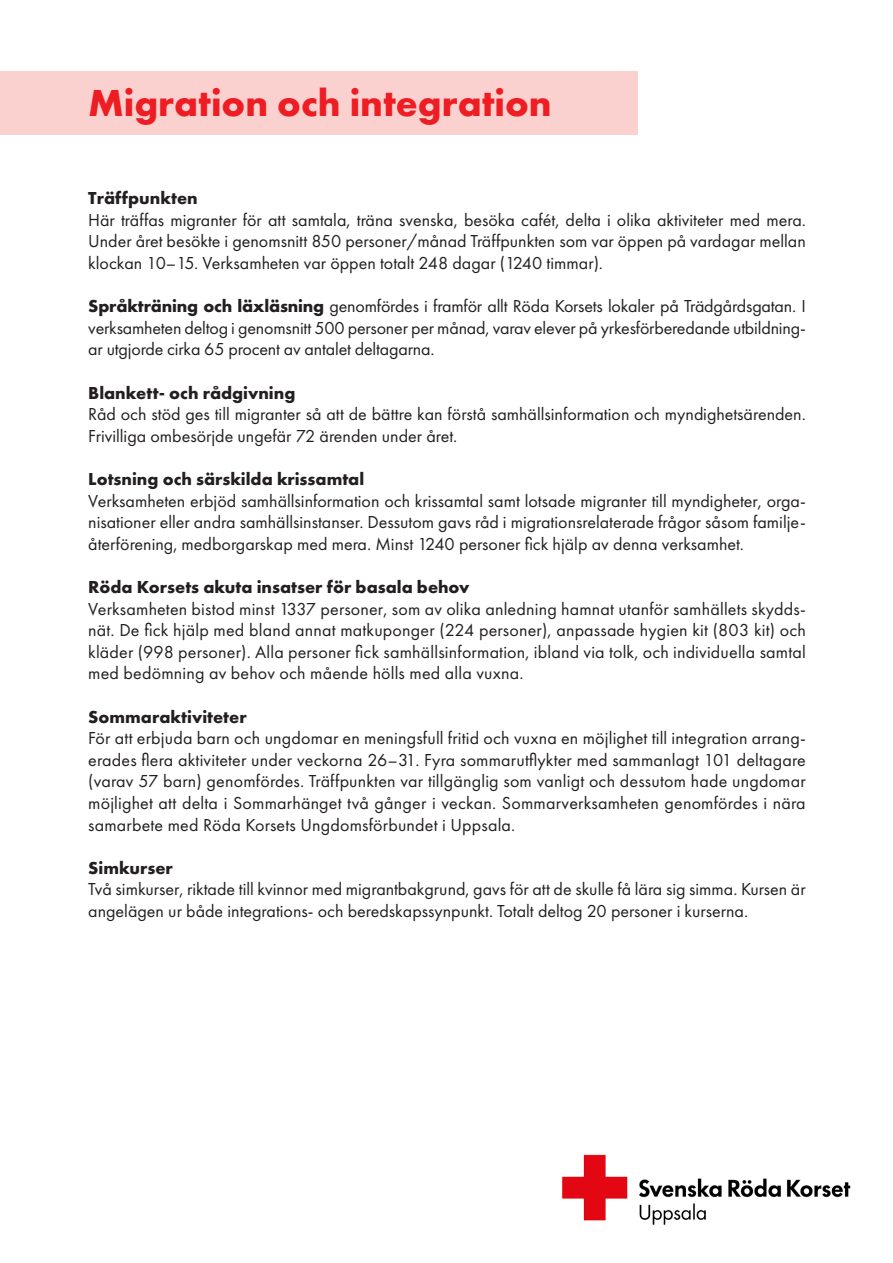
<style>
.page{position:relative;width:893px;height:1263px;background:#fff}
.page>*{position:absolute;margin:0;border:0;box-sizing:border-box;transform-origin:0 0}
.t1{font:700 39px "Futura PT";color:#ee1d23}
.t2{font:18px/21.6px "Futura PT";color:#231f20;text-align:justify}
.t3{font:700 18px "Futura PT";color:#231f20}
.s1{font-weight:700}
</style>
<div class="page">
<img style="left:562px;top:1154px;width:289px;height:71px">
<div style="left:0;top:71px;width:638px;height:64px;background:#fbd1d0"></div>
<p class="t1" style="left:88px;top:78px;width:465px">Migration och integration</p>
<p class="t3" style="left:88px;top:186px;width:111px">Träffpunkten</p>
<p class="t2" style="left:88px;top:209px;width:719px">Här träffas migranter för att samtala, träna svenska, besöka cafét, delta i olika aktiviteter med mera.<br>Under året besökte i genomsnitt 850 personer/månad Träffpunkten som var öppen på vardagar mellan klockan 10–15. Verksamheten var öppen totalt 248 dagar (1240 timmar).</p>
<p class="t2" style="left:88px;top:295px;width:719px"><span class="s1">Språkträning och läxläsning</span> genomfördes i framför allt Röda Korsets lokaler på Trädgårdsgatan. I verksamheten deltog i genomsnitt 500 personer per månad, varav elever på yrkesförberedande utbildning&shy;ar utgjorde cirka 65 procent av antalet deltagarna.</p>
<p class="t3" style="left:88px;top:381px;width:209px">Blankett- och rådgivning</p>
<p class="t2" style="left:88px;top:403px;width:719px">Råd och stöd ges till migranter så att de bättre kan förstå samhällsinformation och myndighetsärenden.<br>Frivilliga ombesörjde ungefär 72 ärenden under året.</p>
<p class="t3" style="left:88px;top:467px;width:277px">Lotsning och särskilda krissamtal</p>
<p class="t2" style="left:88px;top:490px;width:719px">Verksamheten erbjöd samhällsinformation och krissamtal samt lotsade migranter till myndigheter, orga&shy;nisationer eller andra samhällsinstanser. Dessutom gavs råd i migrationsrelaterade frågor såsom familje&shy;återförening, medborgarskap med mera. Minst 1240 personer fick hjälp av denna verksamhet.</p>
<p class="t3" style="left:88px;top:575px;width:383px">Röda Korsets akuta insatser för basala behov</p>
<p class="t2" style="left:88px;top:598px;width:719px">Verksamheten bistod minst 1337 personer, som av olika anledning hamnat utanför samhällets skydds&shy;nät. De fick hjälp med bland annat matkuponger (224 personer), anpassade hygien kit (803 kit) och kläder (998 personer). Alla personer fick samhällsinformation, ibland via tolk, och individuella samtal med bedömning av behov och mående hölls med alla vuxna.</p>
<p class="t3" style="left:88px;top:705px;width:160px">Sommaraktiviteter</p>
<p class="t2" style="left:88px;top:727px;width:719px">För att erbjuda barn och ungdomar en meningsfull fritid och vuxna en möjlighet till integration arrang&shy;erades flera aktiviteter under veckorna 26–31. Fyra sommarutflykter med sammanlagt 101 deltagare (varav 57 barn) genomfördes. Träffpunkten var tillgänglig som vanligt och dessutom hade ungdomar möjlighet att delta i Sommarhänget två gånger i veckan. Sommarverksamheten genomfördes i nära samarbete med Röda Korsets Ungdomsförbundet i Uppsala.</p>
<p class="t3" style="left:88px;top:856px;width:86px">Simkurser</p>
<p class="t2" style="left:88px;top:878px;width:719px">Två simkurser, riktade till kvinnor med migrantbakgrund, gavs för att de skulle få lära sig simma. Kursen är angelägen ur både integrations- och beredskapssynpunkt. Totalt deltog 20 personer i kurserna.</p>
</div>
